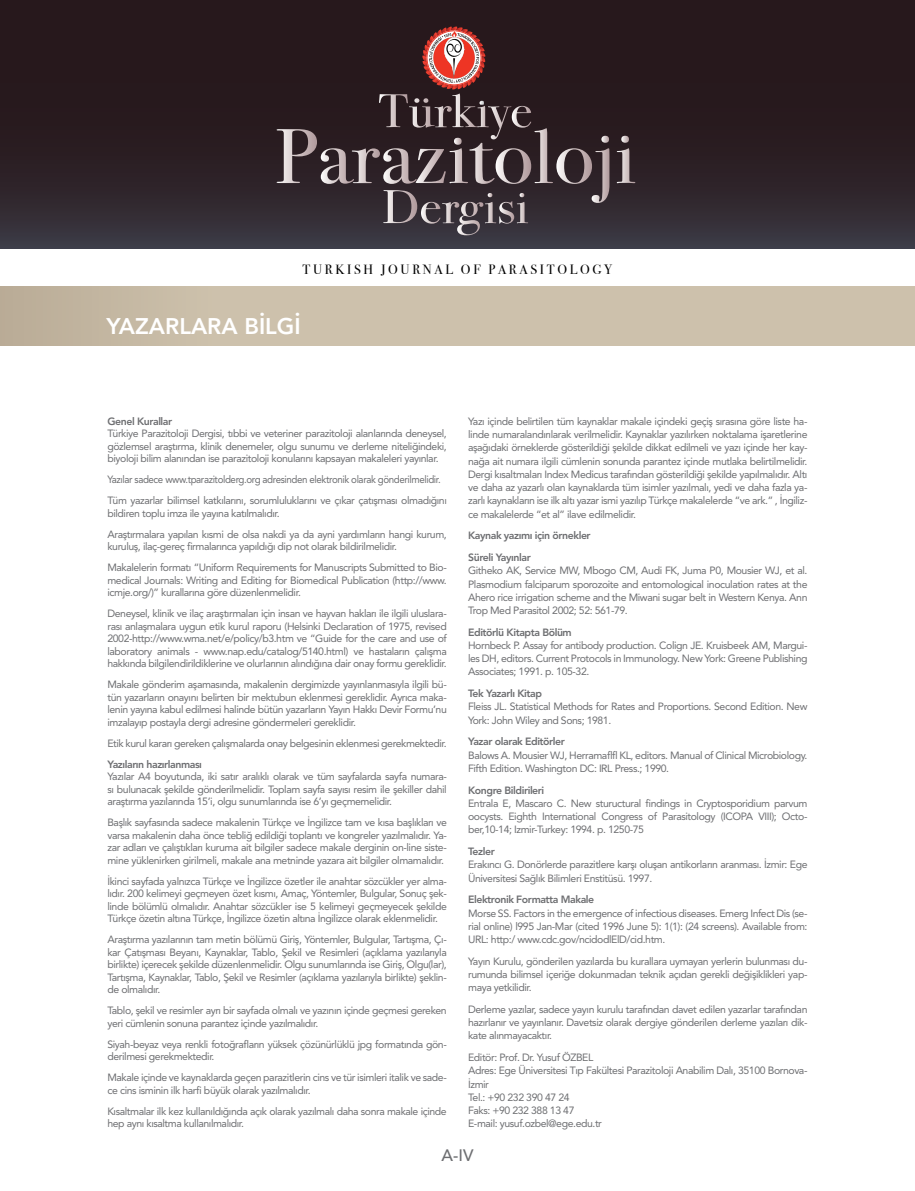
<style>
.page{position:relative;width:915px;height:1191px;background:#fff}
.page>*{position:absolute;margin:0;border:0;box-sizing:border-box;transform-origin:0 0}
.t1{font:800 22.5px "Avenir LT Std";color:#fff}
.t2{font:500 16.5px "Avenir LT Std";color:#6d6e71}
.t3{font:13.5px "Bodoni Svty Two ITCTT Book";letter-spacing:.2em;color:#000}
.t4{font:10.5px/13.2px "Avenir LT Std";letter-spacing:-.04em;color:#6d6e71;text-align:justify}
.t5{font:800 10.5px/21.8px "Avenir LT Std";letter-spacing:-.04em;color:#6d6e71}
.t6{font:10.5px/21px "Avenir LT Std";letter-spacing:-.04em;color:#6d6e71;scale:.93 1}
</style>
<div class="page">
<div style="left:0;top:287px;width:914px;height:59px;background:linear-gradient(to right,#c5b8a3,#d0c5b0)"></div>
<svg style="left:0;top:0;width:914px;height:249px;background:#2b1f25"></svg>
<svg style="left:616px;top:136px;width:19px;height:47px"></svg>
<svg style="left:276px;top:27px;width:333px;height:208px;background:#443438"></svg>
<p class="t3" style="left:302px;top:258px;width:311px">TURKISH JOURNAL OF PARASITOLOGY</p>
<h1 class="t1" style="left:106px;top:313px;width:196px">YAZARLARA BİLGİ</h1>
<p class="t5" style="left:107px;top:410px;width:66px">Genel Kurallar</p>
<p class="t4" style="left:107px;top:427px;width:341px;line-height:12.5px">Türkiye Parazitoloji Dergisi, tıbbi ve veteriner parazitoloji alanlarında deneysel, gözlemsel araştırma, klinik denemeler, olgu sunumu ve derleme niteliğindeki, biyoloji bilim alanından ise parazitoloji konularını kapsayan makaleleri yayınlar.</p>
<p class="t6" style="left:107px;top:469px;width:366px">Yazılar sadece www.tparazitolderg.org adresinden elektronik olarak gönderilmelidir.<br>Tüm yazarlar bilimsel katkılarını, sorumluluklarını ve çıkar çatışması olmadığını</p>
<p class="t4" style="left:107px;top:502px;width:341px;line-height:21px">bildiren toplu imza ile yayına katılmalıdır.<br>Araştırmalara yapılan kısmi de olsa nakdi ya da ayni yardımların hangi kurum,</p>
<p class="t4" style="left:107px;top:536px;width:341px;line-height:21px">kuruluş, ilaç-gereç firmalarınca yapıldığı dip not olarak bildirilmelidir.<br>Makalelerin formatı “Uniform Requirements for Manuscripts Submitted to Bio-</p>
<p class="t4" style="left:107px;top:574px;width:341px;line-height:12.5px">medical Journals: Writing and Editing for Biomedical Publication (http://www. icmje.org/)” kurallarına göre düzenlenmelidir.</p>
<p class="t4" style="left:107px;top:607px;width:341px;line-height:12.5px">Deneysel, klinik ve ilaç araştırmaları için insan ve hayvan hakları ile ilgili uluslara&shy;rası anlaşmalara uygun etik kurul raporu (Helsinki Declaration of 1975, revised 2002-http://www.wma.net/e/policy/b3.htm ve “Guide for the care and use of laboratory animals - www.nap.edu/catalog/5140.html) ve hastaların çalışma hakkında bilgilendirildiklerine ve olurlarının alındığına dair onay formu gereklidir.</p>
<p class="t4" style="left:107px;top:678px;width:341px;line-height:12.5px">Makale gönderim aşamasında, makalenin dergimizde yayınlanmasıyla ilgili bü&shy;tün yazarların onayını belirten bir mektubun eklenmesi gereklidir. Ayrıca maka&shy;lenin yayına kabul edilmesi halinde bütün yazarların Yayın Hakkı Devir Formu’nu imzalayıp postayla dergi adresine göndermeleri gereklidir.</p>
<p class="t4" style="left:107px;top:736px;width:341px">Etik kurul kararı gereken çalışmalarda onay belgesinin eklenmesi gerekmektedir.</p>
<p class="t5" style="left:107px;top:753px;width:96px">Yazıların hazırlanması</p>
<p class="t4" style="left:107px;top:770px;width:341px;line-height:12.5px">Yazılar A4 boyutunda, iki satır aralıklı olarak ve tüm sayfalarda sayfa numara&shy;sı bulunacak şekilde gönderilmelidir. Toplam sayfa sayısı resim ile şekiller dahil araştırma yazılarında 15’i, olgu sunumlarında ise 6’yı geçmemelidir.</p>
<p class="t4" style="left:107px;top:816px;width:341px;line-height:12.5px">Başlık sayfasında sadece makalenin Türkçe ve İngilizce tam ve kısa başlıkları ve varsa makalenin daha önce tebliğ edildiği toplantı ve kongreler yazılmalıdır. Ya&shy;zar adları ve çalıştıkları kuruma ait bilgiler sadece makale derginin on-line siste&shy;mine yüklenirken girilmeli, makale ana metninde yazara ait bilgiler olmamalıdır.</p>
<p class="t4" style="left:107px;top:875px;width:341px;line-height:12.5px">İkinci sayfada yalnızca Türkçe ve İngilizce özetler ile anahtar sözcükler yer alma&shy;lıdır. 200 kelimeyi geçmeyen özet kısmı, Amaç, Yöntemler, Bulgular, Sonuç şek&shy;linde bölümlü olmalıdır. Anahtar sözcükIer ise 5 kelimeyi geçmeyecek şekilde Türkçe özetin altına Türkçe, İngilizce özetin altına İngilizce olarak eklenmelidir.</p>
<p class="t4" style="left:107px;top:933px;width:341px;line-height:12.5px">Araştırma yazılarının tam metin bölümü Giriş, Yöntemler, Bulgular, Tartışma, Çı&shy;kar Çatışması Beyanı, Kaynaklar, Tablo, Şekil ve Resimleri (açıklama yazılarıyla birlikte) içerecek şekilde düzenlenmelidir. Olgu sunumlarında ise Giriş, Olgu(lar), Tartışma, Kaynaklar, Tablo, Şekil ve Resimler (açıklama yazılarıyla birlikte) şeklin&shy;de olmalıdır.</p>
<p class="t4" style="left:107px;top:1004px;width:341px;line-height:12.5px">Tablo, şekil ve resimler ayrı bir sayfada olmalı ve yazının içinde geçmesi gereken yeri cümlenin sonuna parantez içinde yazılmalıdır.</p>
<p class="t4" style="left:107px;top:1038px;width:341px;line-height:12.5px">Siyah-beyaz veya renkli fotoğrafların yüksek çözünürlüklü jpg formatında gön&shy;derilmesi gerekmektedir.</p>
<p class="t4" style="left:107px;top:1071px;width:341px;line-height:12.5px">Makale içinde ve kaynaklarda geçen parazitlerin cins ve tür isimleri italik ve sade&shy;ce cins isminin ilk harfi büyük olarak yazılmalıdır.</p>
<p class="t4" style="left:107px;top:1105px;width:341px;line-height:12.5px">Kısaltmalar ilk kez kullanıldığında açık olarak yazılmalı daha sonra makale içinde hep aynı kısaltma kullanılmalıdır.</p>
<p class="t4" style="left:468px;top:415px;width:341px">Yazı içinde belirtilen tüm kaynaklar makale içindeki geçiş sırasına göre liste ha&shy;linde numaralandırılarak verilmelidir. Kaynaklar yazılırken noktalama işaretlerine aşağıdaki örneklerde gösterildiği şekilde dikkat edilmeli ve yazı içinde her kay&shy;nağa ait numara ilgili cümlenin sonunda parantez içinde mutlaka belirtilmelidir.<br>Dergi kısaltmaları Index Medicus tarafından gösterildiği şekilde yapılmalıdır. Altı ve daha az yazarlı olan kaynaklarda tüm isimler yazılmalı, yedi ve daha fazla ya&shy;zarlı kaynakların ise ilk altı yazar ismi yazılıp Türkçe makalelerde “ve ark.” , İngiliz&shy;ce makalelerde “et al” ilave edilmelidir.</p>
<p class="t5" style="left:468px;top:525px;width:124px">Kaynak yazımı için örnekler<br>Süreli Yayınlar</p>
<p class="t4" style="left:468px;top:564px;width:341px">Githeko AK, Service MW, Mbogo CM, Audi FK, Juma P0, Mousier WJ, et al.<br>Plasmodium falciparum sporozoite and entomological inoculation rates at the Ahero rice irrigation scheme and the Miwani sugar belt in Western Kenya. Ann Trop Med Parasitol 2002; 52: 561-79.</p>
<p class="t5" style="left:468px;top:621px;width:105px">Editörlü Kitapta Bölüm</p>
<p class="t4" style="left:468px;top:639px;width:341px">Hornbeck P. Assay for antibody production. Colign JE. Kruisbeek AM, Margui&shy;les DH, editors. Current Protocols in Immunology. New York: Greene Publishing Associates; 1991. p. 105-32.</p>
<p class="t5" style="left:468px;top:682px;width:75px">Tek Yazarlı Kitap</p>
<p class="t4" style="left:468px;top:700px;width:341px">Fleiss JL. Statistical Methods for Rates and Proportions. Second Edition. New<br>York: John Wiley and Sons; 1981.</p>
<p class="t5" style="left:468px;top:731px;width:98px">Yazar olarak Editörler</p>
<p class="t4" style="left:468px;top:748px;width:341px">Balows A. Mousier WJ, Herramaflfl KL, editors. Manual of Clinical Microbiology.<br>Fifth Edition. Washington DC: IRL Press.; 1990.</p>
<p class="t5" style="left:468px;top:779px;width:78px">Kongre Bildirileri</p>
<p class="t4" style="left:468px;top:796px;width:341px">Entrala E, Mascaro C. New stuructural findings in Cryptosporidium parvum oocysts. Eighth International Congress of Parasitology (ICOPA VIII); Octo&shy;ber,10-14; Izmir-Turkey: 1994. p. 1250-75</p>
<p class="t5" style="left:468px;top:840px;width:28px">Tezler</p>
<p class="t4" style="left:468px;top:858px;width:341px">Erakıncı G. Donörlerde parazitlere karşı oluşan antikorların aranması. İzmir: Ege<br>Üniversitesi Sağlık Bilimleri Enstitüsü. 1997.</p>
<p class="t5" style="left:468px;top:888px;width:127px">Elektronik Formatta Makale</p>
<p class="t4" style="left:468px;top:906px;width:341px">Morse SS. Factors in the emergence of infectious diseases. Emerg Infect Dis (se&shy;rial online) l995 Jan-Mar (cited 1996 June 5): 1(1): (24 screens). Available from:<br>URL: http:/ www.cdc.gov/ncidodlElD/cid.htm.</p>
<p class="t4" style="left:468px;top:954px;width:341px">Yayın Kurulu, gönderiIen yazılarda bu kurallara uymayan yerlerin bulunması du&shy;rumunda bilimsel içeriğe dokunmadan teknik açıdan gerekli değişiklikleri yap&shy;maya yetkilidir.</p>
<p class="t4" style="left:468px;top:1002px;width:341px">Derleme yazılar, sadece yayın kurulu tarafından davet edilen yazarlar tarafından hazırlanır ve yayınlanır. Davetsiz olarak dergiye gönderilen derleme yazıları dik&shy;kate alınmayacaktır.</p>
<p class="t4" style="left:468px;top:1051px;width:341px;text-align:left">Editör: Prof. Dr. Yusuf ÖZBEL<br>Adres: Ege Üniversitesi Tıp Fakültesi Parazitoloji Anabilim Dalı, 35100 Bornova-<br>İzmir<br>Tel.: +90 232 390 47 24<br>Faks: +90 232 388 13 47<br>E-mail: yusuf.ozbel@ege.edu.tr</p>
<h2 class="t2" style="left:441px;top:1145px;width:33px">A-IV</h2>
</div>
